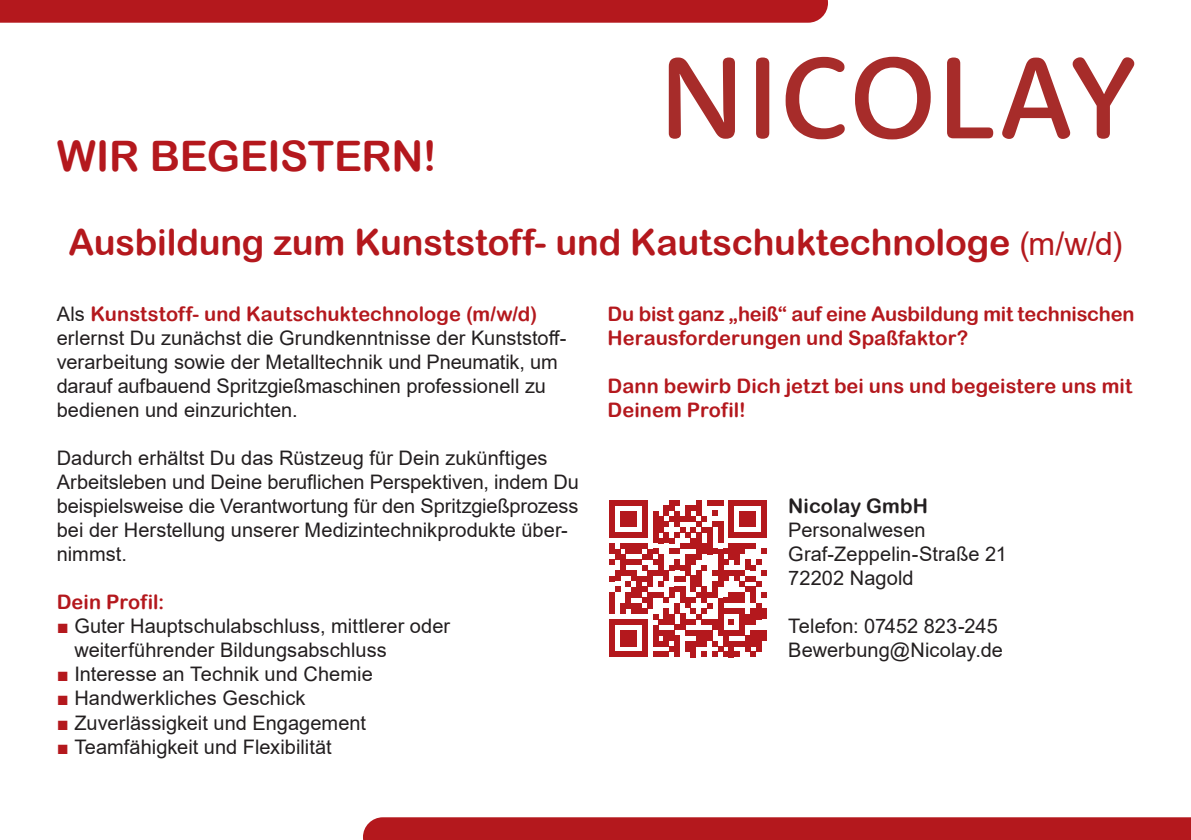
<style>
.page{position:relative;width:1191px;height:840px;background:#fff}
.page>*{position:absolute;margin:0;border:0;box-sizing:border-box;transform-origin:0 0}
.t1{font:42px "Arial Rounded MT Bold";letter-spacing:-.01em;color:#b4181d}
.t2{font:36px "Arial Rounded MT Bold";letter-spacing:-.005em;color:#b4181d}
.t3{font:20px/24px "Arial";color:#231f20}
.t4{font:20px/24px "Arial Rounded MT Bold";letter-spacing:.005em;color:#b4181d}
.t5{font:20px "Arial Rounded MT Bold";letter-spacing:.005em;color:#231f20}
.s1{font-family:"Arial";font-size:32px}
.s2{font-family:"Arial";color:#231f20}
.s3{color:#b4181d}
</style>
<div class="page">
<div style="left:0;top:0;width:828px;height:23px;background:#b4181d"></div>
<div style="left:609px;top:499px;width:6px;height:11px;background:#b4181d"></div>
<div style="left:609px;top:510px;width:6px;height:11px;background:#b4181d"></div>
<div style="left:609px;top:521px;width:6px;height:16px;background:#b4181d"></div>
<div style="left:609px;top:543px;width:6px;height:11px;background:#b4181d"></div>
<div style="left:609px;top:591px;width:6px;height:22px;background:#b4181d"></div>
<div style="left:609px;top:619px;width:6px;height:37px;background:#b4181d"></div>
<div style="left:615px;top:548px;width:5px;height:11px;background:#b4181d"></div>
<div style="left:620px;top:510px;width:5px;height:11px;background:#b4181d"></div>
<svg style="left:620px;top:543px;width:5px;height:5px"></svg>
<div style="left:620px;top:602px;width:5px;height:11px;background:#b4181d"></div>
<div style="left:620px;top:629px;width:5px;height:17px;background:#b4181d"></div>
<div style="left:625px;top:510px;width:6px;height:11px;background:#b4181d"></div>
<div style="left:625px;top:543px;width:6px;height:11px;background:#b4181d"></div>
<div style="left:625px;top:591px;width:6px;height:17px;background:#b4181d"></div>
<div style="left:625px;top:629px;width:6px;height:17px;background:#b4181d"></div>
<div style="left:631px;top:510px;width:5px;height:11px;background:#b4181d"></div>
<svg style="left:620px;top:521px;width:16px;height:5px"></svg>
<div style="left:631px;top:543px;width:5px;height:11px;background:#b4181d"></div>
<div style="left:631px;top:586px;width:5px;height:11px;background:#b4181d"></div>
<div style="left:631px;top:602px;width:5px;height:11px;background:#b4181d"></div>
<div style="left:631px;top:629px;width:5px;height:17px;background:#b4181d"></div>
<svg style="left:615px;top:500px;width:27px;height:5px"></svg>
<svg style="left:615px;top:532px;width:27px;height:5px"></svg>
<div style="left:636px;top:543px;width:6px;height:11px;background:#b4181d"></div>
<div style="left:636px;top:575px;width:6px;height:22px;background:#b4181d"></div>
<div style="left:636px;top:602px;width:6px;height:11px;background:#b4181d"></div>
<svg style="left:615px;top:619px;width:27px;height:5px"></svg>
<svg style="left:615px;top:651px;width:27px;height:5px"></svg>
<div style="left:642px;top:499px;width:5px;height:11px;background:#b4181d"></div>
<div style="left:642px;top:510px;width:5px;height:11px;background:#b4181d"></div>
<div style="left:642px;top:521px;width:5px;height:16px;background:#b4181d"></div>
<svg style="left:642px;top:543px;width:5px;height:5px"></svg>
<svg style="left:609px;top:554px;width:38px;height:37px"></svg>
<svg style="left:642px;top:597px;width:5px;height:5px"></svg>
<svg style="left:642px;top:608px;width:5px;height:5px"></svg>
<div style="left:642px;top:619px;width:5px;height:37px;background:#b4181d"></div>
<div style="left:647px;top:548px;width:6px;height:11px;background:#b4181d"></div>
<div style="left:647px;top:570px;width:6px;height:16px;background:#b4181d"></div>
<div style="left:647px;top:591px;width:6px;height:17px;background:#b4181d"></div>
<svg style="left:653px;top:500px;width:113px;height:156px"></svg>
<div style="left:761px;top:608px;width:5px;height:11px;background:#b4181d"></div>
<div style="left:761px;top:629px;width:5px;height:11px;background:#b4181d"></div>
<svg style="left:669px;top:57px;width:66px;height:82px"></svg>
<svg style="left:756px;top:57px;width:13px;height:82px"></svg>
<svg style="left:785px;top:57px;width:59px;height:82px"></svg>
<svg style="left:855px;top:57px;width:75px;height:82px"></svg>
<svg style="left:947px;top:57px;width:46px;height:81px"></svg>
<svg style="left:1002px;top:57px;width:132px;height:82px"></svg>
<div style="left:363px;top:817px;width:828px;height:22px;background:#b4181d"></div>
<h1 class="t1" style="left:57px;top:131px;width:381px">WIR BEGEISTERN!</h1>
<h2 class="t2" style="left:69px;top:220px;width:1055px">Ausbildung zum Kunststoff- und Kautschuktechnologe <span class="s1">(m/w/d)</span></h2>
<p class="t4" style="left:57px;top:301px;width:482px"><span class="s2">Als</span> Kunststoff- und Kautschuktechnologe (m/w/d)</p>
<p class="t3" style="left:57px;top:326px;width:511px">erlernst Du zunächst die Grundkenntnisse der Kunststoff&shy;verarbeitung sowie der Metalltechnik und Pneumatik, um darauf aufbauend Spritzgießmaschinen professionell zu bedienen und einzurichten.</p>
<p class="t3" style="left:57px;top:446px;width:523px">Dadurch erhältst Du das Rüstzeug für Dein zukünftiges Arbeitsleben und Deine beruflichen Perspektiven, indem Du beispielsweise die Verantwortung für den Spritzgießprozess bei der Herstellung unserer Medizintechnikprodukte über&shy;nimmst.</p>
<p class="t4" style="left:57px;top:589px;width:109px">Dein Profil:</p>
<p class="t3" style="left:74px;top:614px;width:377px;text-indent:-18px"><span class="s3">■</span> Guter Hauptschulabschluss, mittlerer oder weiterführender Bildungsabschluss</p>
<p class="t3" style="left:57px;top:662px;width:317px"><span class="s3">■</span> Interesse an Technik und Chemie</p>
<p class="t3" style="left:57px;top:686px;width:250px"><span class="s3">■</span> Handwerkliches Geschick</p>
<p class="t3" style="left:57px;top:710px;width:311px"><span class="s3">■</span> Zuverlässigkeit und Engagement</p>
<p class="t3" style="left:57px;top:734px;width:277px"><span class="s3">■</span> Teamfähigkeit und Flexibilität</p>
<p class="t4" style="left:607px;top:301px;width:528px">Du bist ganz „heiß“ auf eine Ausbildung mit technischen<br>Herausforderungen und Spaßfaktor?</p>
<p class="t4" style="left:607px;top:373px;width:526px">Dann bewirb Dich jetzt bei uns und begeistere uns mit<br>Deinem Profil!</p>
<p class="t5" style="left:788px;top:494px;width:141px">Nicolay GmbH</p>
<p class="t3" style="left:788px;top:518px;width:220px">Personalwesen<br>Graf-Zeppelin-Straße 21<br>72202 Nagold</p>
<p class="t3" style="left:788px;top:614px;width:216px">Telefon: 07452 823-245<br>Bewerbung@Nicolay.de</p>
</div>
